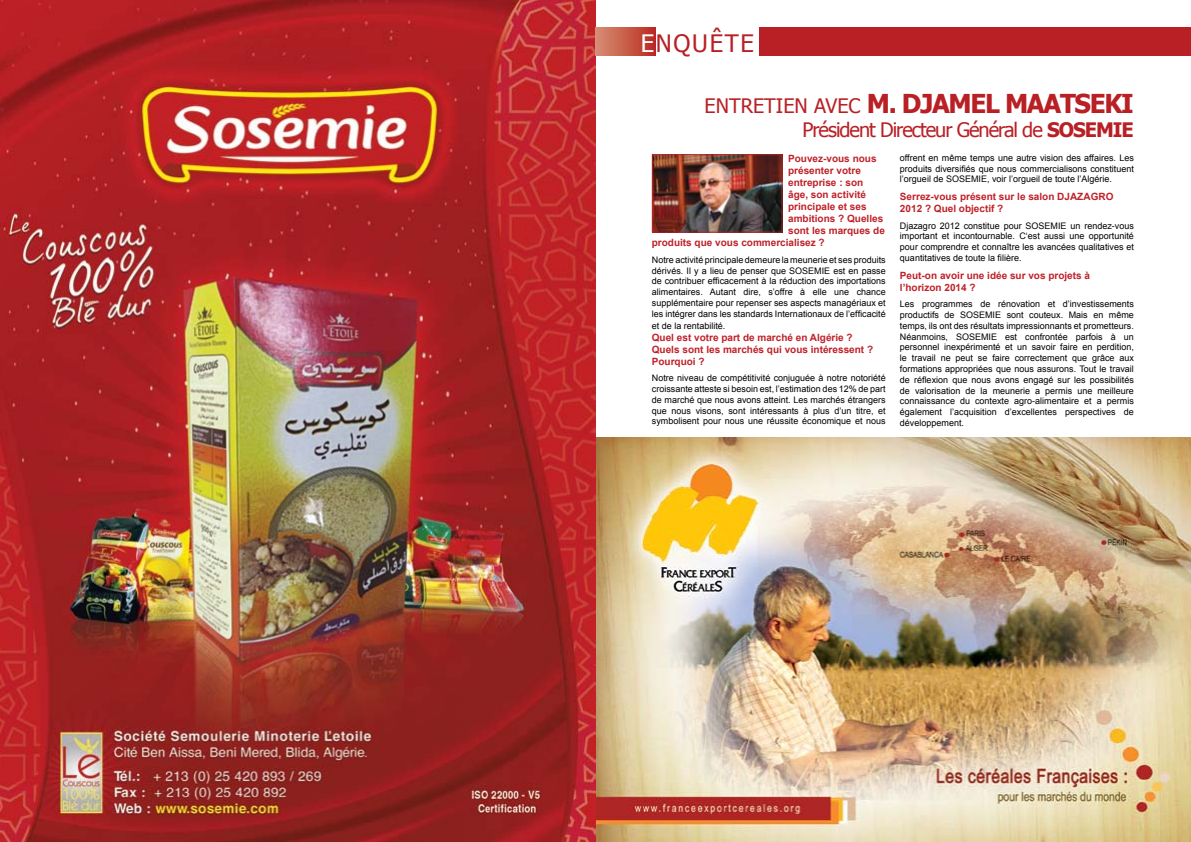
<style>
.page{position:relative;width:1191px;height:842px;background:#fff}
.page>*{position:absolute;margin:0;border:0;box-sizing:border-box;transform-origin:0 0}
.t1{font:700 26px "Tahoma";letter-spacing:-.05em;color:#b92025}
.t2{font:24px "Tahoma";letter-spacing:.07em;color:#b92025}
.t3{font:19.9px "Tahoma";letter-spacing:-.05em;color:#b92025}
.t4{font:700 10px/12px "Arial";color:#bf2129}
.t5{font:9px/10.8px "Arial";color:#000;text-align:justify}
.s1{color:#fff}
.s2{font-weight:400;font-size:19.9px}
.s3{font-weight:700}
</style>
<div class="page">
<img style="left:0;top:0;width:595px;height:842px">
<div style="left:760px;top:28px;width:431px;height:28px;background:#b92025"></div>
<div style="left:595px;top:28px;width:60px;height:28px;background:linear-gradient(to right,#d79074,#bb2d23)"></div>
<img style="left:654px;top:156px;width:126px;height:75px">
<div style="left:652px;top:154px;width:130px;height:79px;border:1px solid #b92025"></div>
<img style="left:596px;top:437px;width:595px;height:405px">
<h2 class="t2" style="left:641px;top:27px;width:115px"><span class="s1">E</span>NQUÊTE</h2>
<h1 class="t1" style="left:704px;top:85px;width:431px"><span class="s2">ENTRETIEN AVEC</span> M. DJAMEL MAATSEKI</h1>
<h3 class="t3" style="left:802px;top:116px;width:333px">Président Directeur Général de <span class="s3">SOSEMIE</span></h3>
<p class="t4" style="left:788px;top:153px;width:90px">Pouvez-vous nous</p>
<p class="t4" style="left:788px;top:165px;width:74px">présenter votre</p>
<p class="t4" style="left:788px;top:177px;width:77px">entreprise : son</p>
<p class="t4" style="left:788px;top:189px;width:79px">âge, son activité</p>
<p class="t4" style="left:788px;top:201px;width:80px">principale et ses</p>
<p class="t4" style="left:788px;top:213px;width:97px">ambitions ? Quelles</p>
<p class="t4" style="left:788px;top:225px;width:98px">sont les marques de</p>
<p class="t4" style="left:652px;top:237px;width:174px">produits que vous commercialisez ?</p>
<p class="t5" style="left:652px;top:254px;width:235px">Notre activité principale demeure la meunerie et ses produits dérivés. Il y a lieu de penser que SOSEMIE est en passe de contribuer efficacement à la réduction des importations alimentaires. Autant dire, s’offre à elle une chance supplémentaire pour repenser ses aspects managériaux et les intégrer dans les standards Internationaux de l’efficacité</p>
<p class="t5" style="left:652px;top:320px;width:75px">et de la rentabilité.</p>
<p class="t4" style="left:652px;top:332px;width:223px">Quel est votre part de marché en Algérie ?<br>Quels sont les marchés qui vous intéressent ?<br>Pourquoi ?</p>
<p class="t5" style="left:652px;top:373px;width:235px">Notre niveau de compétitivité conjuguée à notre notoriété croissante atteste si besoin est, l’estimation des 12% de part de marché que nous avons atteint. Les marchés étrangers que nous visons, sont intéressants à plus d’un titre, et symbolisent pour nous une réussite économique et nous</p>
<p class="t5" style="left:900px;top:152px;width:235px">offrent en même temps une autre vision des affaires. Les produits diversifiés que nous commercialisons constituent l’orgueil de SOSEMIE, voir l’orgueil de toute l’Algérie.</p>
<p class="t4" style="left:900px;top:191px;width:215px">Serrez-vous présent sur le salon DJAZAGRO<br>2012 ? Quel objectif ?</p>
<p class="t5" style="left:900px;top:220px;width:235px">Djazagro 2012 constitue pour SOSEMIE un rendez-vous important et incontournable. C‘est aussi une opportunité pour comprendre et connaître les avancées qualitatives et quantitatives de toute la filière.</p>
<p class="t4" style="left:900px;top:269px;width:192px">Peut-on avoir une idée sur vos projets à l’horizon 2014 ?</p>
<p class="t5" style="left:900px;top:299px;width:235px">Les programmes de rénovation et d’investissements productifs de SOSEMIE sont couteux. Mais en même temps, ils ont des résultats impressionnants et prometteurs.<br>Néanmoins, SOSEMIE est confrontée parfois à un personnel inexpérimenté et un savoir faire en perdition, le travail ne peut se faire correctement que grâce aux formations appropriées que nous assurons. Tout le travail de réflexion que nous avons engagé sur les possibilités de valorisation de la meunerie a permis une meilleure connaissance du contexte agro-alimentaire et a permis également l’acquisition d’excellentes perspectives de développement.</p>
</div>
